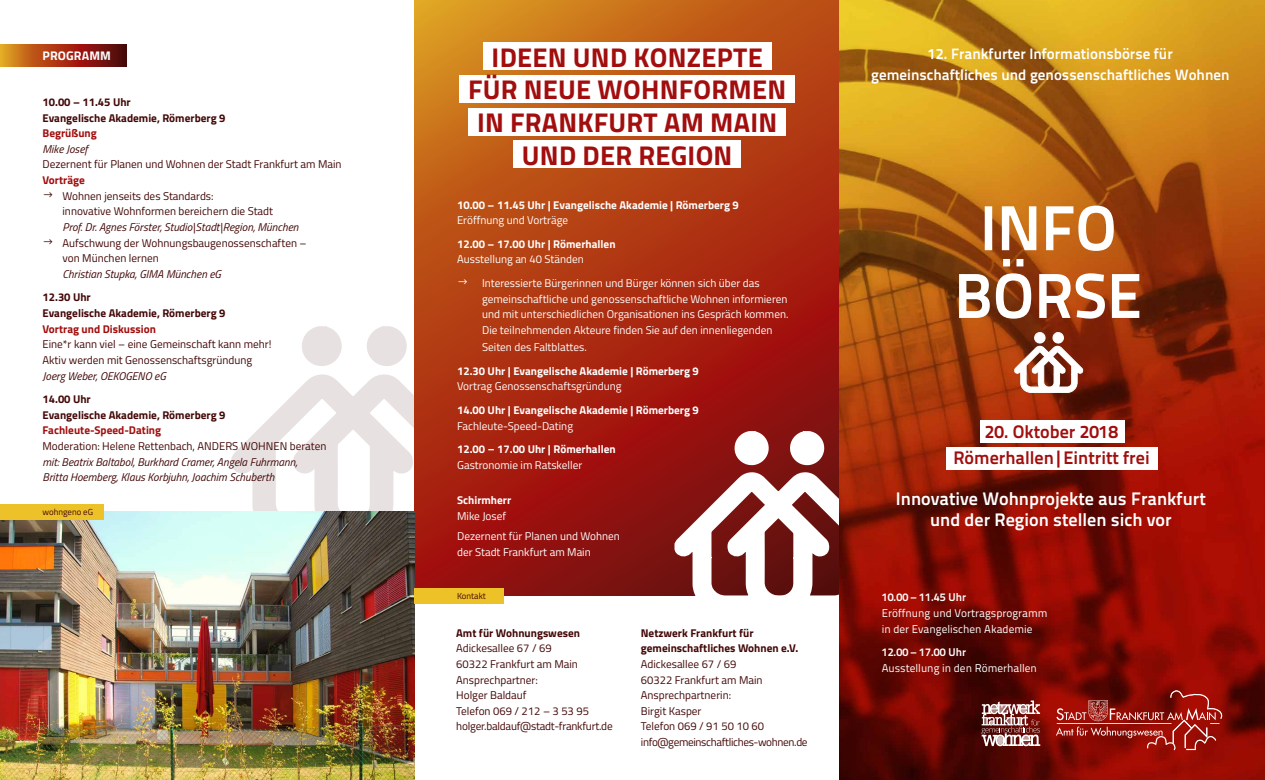
<style>
.page{position:relative;width:1265px;height:780px;background:#fff}
.page>*{position:absolute;margin:0;border:0;box-sizing:border-box;transform-origin:0 0}
.t1{font:700 27.12px/32.6px "Titillium";letter-spacing:.01em;color:#a10e0d;text-align:center}
.t2{font:700 18.12px/21.6px "Titillium Text 22 L";color:#fff;text-align:center}
.t3{font:700 18.12px/26.5px "Titillium Text 22 L";color:#a10e0d;text-align:center}
.t4{font:700 15px/20.5px "Titillium Text 22 L";color:#fff;text-align:center}
.t5{font:700 12.5px "Titillium";letter-spacing:.01em;color:#fff}
.t6{font:11.25px/15.6px "Titillium";color:#420706}
.t7{font:11.25px/15.6px "Titillium";color:#fff}
.t8{font:italic 11.25px/15.6px "Titillium";color:#420706}
.t9{font:700 11.25px/15.6px "Titillium";color:#420706}
.t10{font:700 11.25px "Titillium";color:#fff}
.t11{font:11.25px/15.6px "Titillium Text 22 L";color:#fff}
.t12{font:700 11.25px "Titillium";color:#a10e0d}
.t13{font:700 11.25px "Titillium Text 22 L";color:#fff}
.t14{font:8.75px "Titillium";color:#420706}
</style>
<div class="page">
<svg style="left:234px;top:325px;width:181px;height:186px"></svg>
<svg style="left:415px;top:0;width:425px;height:595px;background:#ac3412"></svg>
<svg style="left:672px;top:429px;width:168px;height:187px"></svg>
<img style="left:0;top:511px;width:415px;height:269px">
<img style="left:840px;top:0;width:425px;height:780px">
<svg style="left:981px;top:700px;width:59px;height:46px"></svg>
<svg style="left:1056px;top:690px;width:166px;height:60px;background:#9a251e"></svg>
<svg style="left:959px;top:259px;width:180px;height:59px"></svg>
<svg style="left:985px;top:206px;width:129px;height:45px"></svg>
<svg style="left:1014px;top:331px;width:70px;height:62px"></svg>
<div style="left:980px;top:420px;width:145px;height:23px;background:#fff"></div>
<div style="left:946px;top:447px;width:211px;height:22px;background:#fff"></div>
<div style="left:415px;top:588px;width:89px;height:15px;background:#edc229"></div>
<div style="left:0;top:505px;width:104px;height:15px;background:#edc229"></div>
<div style="left:459px;top:75px;width:336px;height:28px;background:#fff"></div>
<div style="left:483px;top:43px;width:288px;height:27px;background:#fff"></div>
<div style="left:468px;top:108px;width:318px;height:28px;background:#fff"></div>
<div style="left:513px;top:140px;width:228px;height:28px;background:#fff"></div>
<svg style="left:0;top:44px;width:127px;height:22px;background:#a13b13"></svg>
<svg style="left:458px;top:279px;width:9px;height:5px"></svg>
<p class="t5" style="left:43px;top:46px;width:70px">PROGRAMM</p>
<p class="t9" style="left:43px;top:94px;width:184px">10.00 – 11.45 Uhr<br>Evangelische Akademie, Römerberg 9</p>
<p class="t12" style="left:43px;top:125px;width:56px">Begrüßung</p>
<p class="t8" style="left:43px;top:140px;width:47px">Mike Josef</p>
<p class="t6" style="left:43px;top:156px;width:301px">Dezernent für Planen und Wohnen der Stadt Frankfurt am Main</p>
<p class="t12" style="left:43px;top:171px;width:44px">Vorträge</p>
<p class="t6" style="left:63px;top:187px;width:212px">Wohnen jenseits des Standards:<br>innovative Wohnformen bereichern die Stadt</p>
<p class="t8" style="left:63px;top:219px;width:237px">Prof. Dr. Agnes Förster, Studio|Stadt|Region, München</p>
<p class="t6" style="left:63px;top:234px;width:246px">Aufschwung der Wohnungsbaugenossenschaften – von München lernen</p>
<p class="t8" style="left:63px;top:265px;width:160px">Christian Stupka, GIMA München eG</p>
<p class="t9" style="left:43px;top:289px;width:184px">12.30 Uhr<br>Evangelische Akademie, Römerberg 9</p>
<p class="t12" style="left:43px;top:320px;width:115px">Vortrag und Diskussion</p>
<p class="t6" style="left:43px;top:336px;width:231px">Eine*r kann viel – eine Gemeinschaft kann mehr!<br>Aktiv werden mit Genossenschaftsgründung</p>
<p class="t8" style="left:43px;top:367px;width:125px">Joerg Weber, OEKOGENO eG</p>
<p class="t9" style="left:43px;top:390px;width:184px">14.00 Uhr<br>Evangelische Akademie, Römerberg 9</p>
<p class="t12" style="left:43px;top:421px;width:120px">Fachleute-Speed-Dating</p>
<p class="t6" style="left:43px;top:437px;width:286px">Moderation: Helene Rettenbach, ANDERS WOHNEN beraten</p>
<p class="t8" style="left:43px;top:453px;width:256px">mit: Beatrix Baltabol, Burkhard Cramer, Angela Fuhrmann,<br>Britta Hoemberg, Klaus Korbjuhn, Joachim Schuberth</p>
<p class="t14" style="left:43px;top:505px;width:52px">wohngeno eG</p>
<h1 class="t1" style="left:468px;top:40px;width:320px">IDEEN UND KONZEPTE<br>FÜR NEUE WOHNFORMEN<br>IN FRANKFURT AM MAIN<br>UND DER REGION</h1>
<p class="t10" style="left:457px;top:196px;width:283px">10.00 – 11.45 Uhr | Evangelische Akademie | Römerberg 9</p>
<p class="t7" style="left:457px;top:212px;width:113px">Eröffnung und Vorträge</p>
<p class="t10" style="left:457px;top:235px;width:160px">12.00 – 17.00 Uhr | Römerhallen</p>
<p class="t7" style="left:482px;top:247px;width:279px;line-height:23.4px;text-indent:-25px">Ausstellung an 40 Ständen<br>Interessierte Bürgerinnen und Bürger können sich über das</p>
<p class="t7" style="left:482px;top:290px;width:308px;text-align:justify">gemeinschaftliche und genossenschaftliche Wohnen informieren und mit unterschiedlichen Organisationen ins Gespräch kommen.<br>Die teilnehmenden Akteure finden Sie auf den innenliegenden</p>
<p class="t7" style="left:482px;top:339px;width:106px">Seiten des Faltblattes.</p>
<p class="t10" style="left:457px;top:362px;width:243px">12.30 Uhr | Evangelische Akademie | Römerberg 9</p>
<p class="t7" style="left:457px;top:378px;width:166px">Vortrag Genossenschaftsgründung</p>
<p class="t10" style="left:457px;top:401px;width:243px">14.00 Uhr | Evangelische Akademie | Römerberg 9</p>
<p class="t7" style="left:457px;top:417px;width:118px">Fachleute-Speed-Dating</p>
<p class="t10" style="left:457px;top:440px;width:160px">12.00 – 17.00 Uhr | Römerhallen</p>
<p class="t7" style="left:457px;top:456px;width:127px">Gastronomie im Ratskeller</p>
<p class="t10" style="left:457px;top:491px;width:56px">Schirmherr</p>
<p class="t7" style="left:457px;top:504px;width:164px;line-height:20.6px">Mike Josef<br>Dezernent für Planen und Wohnen</p>
<p class="t7" style="left:457px;top:543px;width:135px">der Stadt Frankfurt am Main</p>
<p class="t14" style="left:457px;top:589px;width:30px">Kontakt</p>
<p class="t9" style="left:456px;top:624px;width:125px">Amt für Wohnungswesen</p>
<p class="t6" style="left:456px;top:640px;width:158px">Adickesallee 67 / 69<br>60322 Frankfurt am Main<br>Ansprechpartner:<br>Holger Baldauf<br>Telefon 069 / 212 – 3 53 95 holger.baldauf@stadt-frankfurt.de</p>
<p class="t9" style="left:641px;top:624px;width:159px">Netzwerk Frankfurt für gemeinschaftliches Wohnen e.V.</p>
<p class="t6" style="left:641px;top:655px;width:168px">Adickesallee 67 / 69<br>60322 Frankfurt am Main<br>Ansprechpartnerin:<br>Birgit Kasper<br>Telefon 069 / 91 50 10 60 info@gemeinschaftliches-wohnen.de</p>
<h3 class="t4" style="left:871px;top:43px;width:360px">12. Frankfurter Informationsbörse für gemeinschaftliches und genossenschaftliches Wohnen</h3>
<h2 class="t3" style="left:953px;top:417px;width:198px">20. Oktober 2018<br>Römerhallen|Eintritt frei</h2>
<h2 class="t2" style="left:896px;top:486px;width:311px">Innovative Wohnprojekte aus Frankfurt und der Region stellen sich vor</h2>
<p class="t13" style="left:882px;top:588px;width:86px">10.00 – 11.45 Uhr</p>
<p class="t11" style="left:882px;top:604px;width:167px">Eröffnung und Vortragsprogramm in der Evangelischen Akademie</p>
<p class="t13" style="left:882px;top:643px;width:86px">12.00 – 17.00 Uhr</p>
<p class="t11" style="left:882px;top:659px;width:157px">Ausstellung in den Römerhallen</p>
</div>
